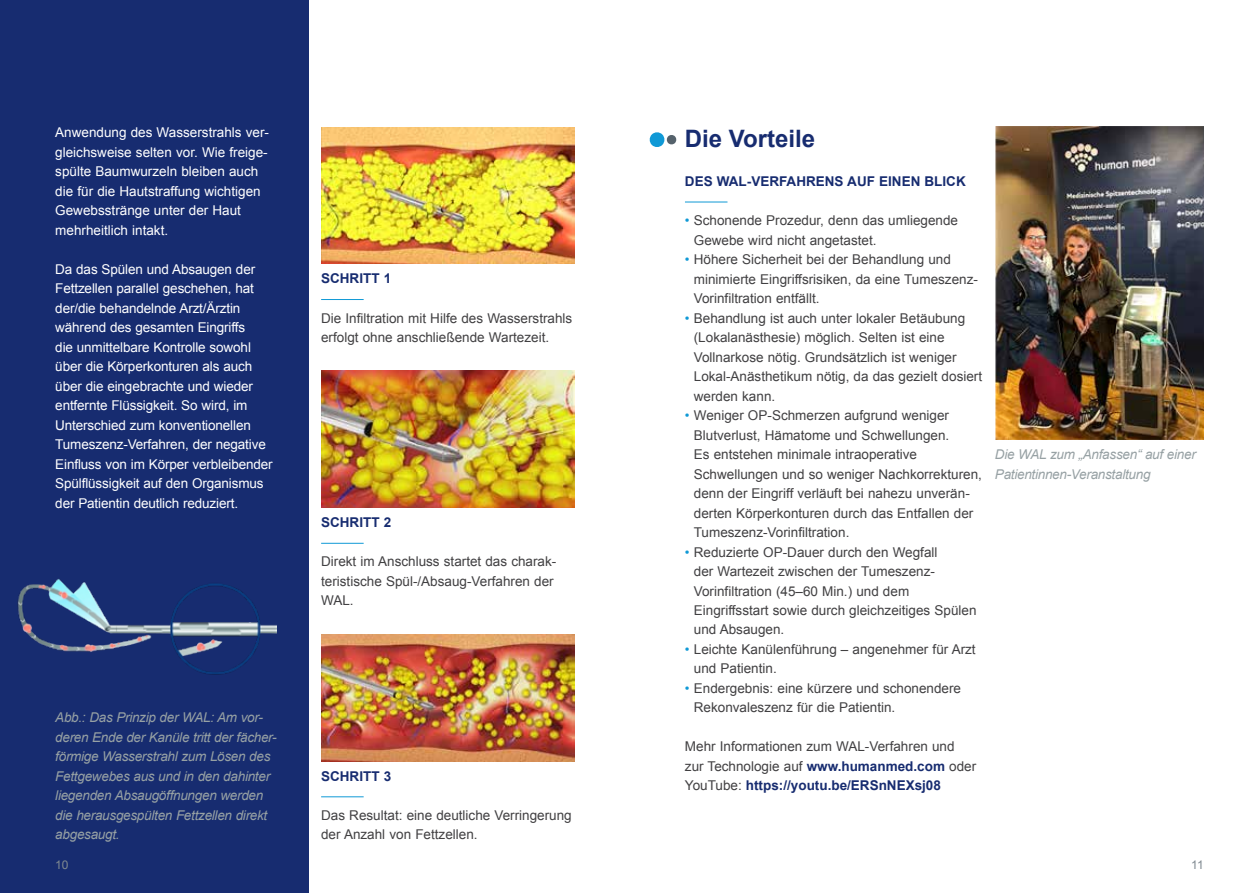
<style>
.page{position:relative;width:1259px;height:893px;background:#fff}
.page>*{position:absolute;margin:0;border:0;box-sizing:border-box;transform-origin:0 0}
.t1{font:700 24px "Arial";color:#172c70}
.t2{font:13.5px/19.5px "Arial";color:#414042}
.t3{font:13.5px/19.5px "Arial";letter-spacing:-.01em;color:#fff}
.t4{font:italic 13.5px/19.5px "Arial";letter-spacing:-.02em;color:#97a1a4}
.t5{font:700 13.5px "Arial";color:#172c70}
.t6{font:12px "Arial";color:#7f8990}
.s1{color:#1099d6}
.s2{font-weight:700;color:#172c70}
</style>
<div class="page">
<div style="left:0;top:0;width:308px;height:893px;background:#172c70"></div>
<hr style="left:321px;top:299px;width:43px;height:1px;background:#1099d6">
<img style="left:17px;top:579px;width:260px;height:96px">
<hr style="left:321px;top:543px;width:43px;height:1px;background:#1099d6">
<hr style="left:321px;top:796px;width:43px;height:1px;background:#1099d6">
<img style="left:321px;top:128px;width:253px;height:135px">
<img style="left:321px;top:370px;width:253px;height:138px">
<img style="left:321px;top:635px;width:253px;height:126px">
<hr style="left:685px;top:202px;width:42px;height:1px;background:#1099d6">
<img style="left:995px;top:126px;width:208px;height:313px">
<svg style="left:649px;top:132px;width:28px;height:15px"></svg>
<p class="t3" style="left:55px;top:123px;width:215px">Anwendung des Wasserstrahls ver&shy;gleichsweise selten vor. Wie freige&shy;spülte Baumwurzeln bleiben auch die für die Hautstraffung wichtigen<br>Gewebsstränge unter der Haut mehrheitlich intakt.</p>
<p class="t3" style="left:55px;top:259px;width:219px">Da das Spülen und Absaugen der Fettzellen parallel geschehen, hat der/die behandelnde Arzt/Ärztin während des gesamten Eingriffs<br>die unmittelbare Kontrolle sowohl über die Körperkonturen als auch über die eingebrachte und wieder entfernte Flüssigkeit. So wird, im Unterschied zum konventionellen Tumeszenz-Verfahren, der negative Einfluss von im Körper verbleibender Spülflüssigkeit auf den Organismus der Patientin deutlich reduziert.</p>
<p class="t4" style="left:55px;top:708px;width:223px">Abb.: Das Prinzip der WAL: Am vor&shy;deren Ende der Kanüle tritt der fächer&shy;förmige Wasserstrahl zum Lösen des<br>Fettgewebes aus und in den dahinter liegenden Absaugöffnungen werden die herausgespülten Fettzellen direkt abgesaugt.</p>
<p class="t5" style="left:321px;top:270px;width:72px">SCHRITT 1</p>
<p class="t2" style="left:321px;top:308px;width:253px">Die Infiltration mit Hilfe des Wasserstrahls erfolgt ohne anschließende Wartezeit.</p>
<p class="t5" style="left:321px;top:514px;width:72px">SCHRITT 2</p>
<p class="t2" style="left:321px;top:552px;width:237px">Direkt im Anschluss startet das charak&shy;teristische Spül-/Absaug-Verfahren der<br>WAL.</p>
<p class="t5" style="left:321px;top:767px;width:72px">SCHRITT 3</p>
<p class="t2" style="left:321px;top:805px;width:252px">Das Resultat: eine deutliche Verringerung der Anzahl von Fettzellen.</p>
<h1 class="t1" style="left:685px;top:123px;width:132px">Die Vorteile</h1>
<p class="t5" style="left:685px;top:172px;width:282px">DES WAL-VERFAHRENS AUF EINEN BLICK</p>
<p class="t2" style="left:694px;top:211px;width:266px;text-indent:-9px"><span class="s1">•</span> Schonende Prozedur, denn das umliegende<br>Gewebe wird nicht angetastet.</p>
<p class="t2" style="left:694px;top:250px;width:286px;text-indent:-9px"><span class="s1">•</span> Höhere Sicherheit bei der Behandlung und minimierte Eingriffsrisiken, da eine Tumeszenz-<br>Vorinfiltration entfällt.</p>
<p class="t2" style="left:694px;top:308px;width:290px;text-indent:-9px"><span class="s1">•</span> Behandlung ist auch unter lokaler Betäubung (Lokalanästhesie) möglich. Selten ist eine Vollnarkose nötig. Grundsätzlich ist weniger Lokal-Anästhetikum nötig, da das gezielt dosiert werden kann.</p>
<p class="t2" style="left:694px;top:406px;width:290px;text-indent:-9px"><span class="s1">•</span> Weniger OP-Schmerzen aufgrund weniger Blutverlust, Hämatome und Schwellungen.<br>Es entstehen minimale intraoperative Schwellungen und so weniger Nachkorrekturen, denn der Eingriff verläuft bei nahezu unverän&shy;derten Körperkonturen durch das Entfallen der Tumeszenz-Vorinfiltration.</p>
<p class="t2" style="left:694px;top:542px;width:284px;text-indent:-9px"><span class="s1">•</span> Reduzierte OP-Dauer durch den Wegfall<br>der Wartezeit zwischen der Tumeszenz-Vorinfiltration (45–60 Min.) und dem Eingriffsstart sowie durch gleichzeitiges Spülen und Absaugen.</p>
<p class="t2" style="left:694px;top:640px;width:283px;text-indent:-9px"><span class="s1">•</span> Leichte Kanülenführung – angenehmer für Arzt und Patientin.</p>
<p class="t2" style="left:694px;top:679px;width:269px;text-indent:-9px"><span class="s1">•</span> Endergebnis: eine kürzere und schonendere<br>Rekonvaleszenz für die Patientin.</p>
<p class="t2" style="left:685px;top:737px;width:293px">Mehr Informationen zum WAL-Verfahren und zur Technologie auf <span class="s2">www.humanmed.com</span> oder<br>YouTube: <span class="s2">https://youtu.be/ERSnNEXsj08</span></p>
<p class="t4" style="left:995px;top:445px;width:202px">Die WAL zum „Anfassen“ auf einer<br>Patientinnen-Veranstaltung</p>
<p class="t6" style="left:55px;top:856px;width:15px">10</p>
<p class="t6" style="left:1191px;top:856px;width:14px">11</p>
</div>
